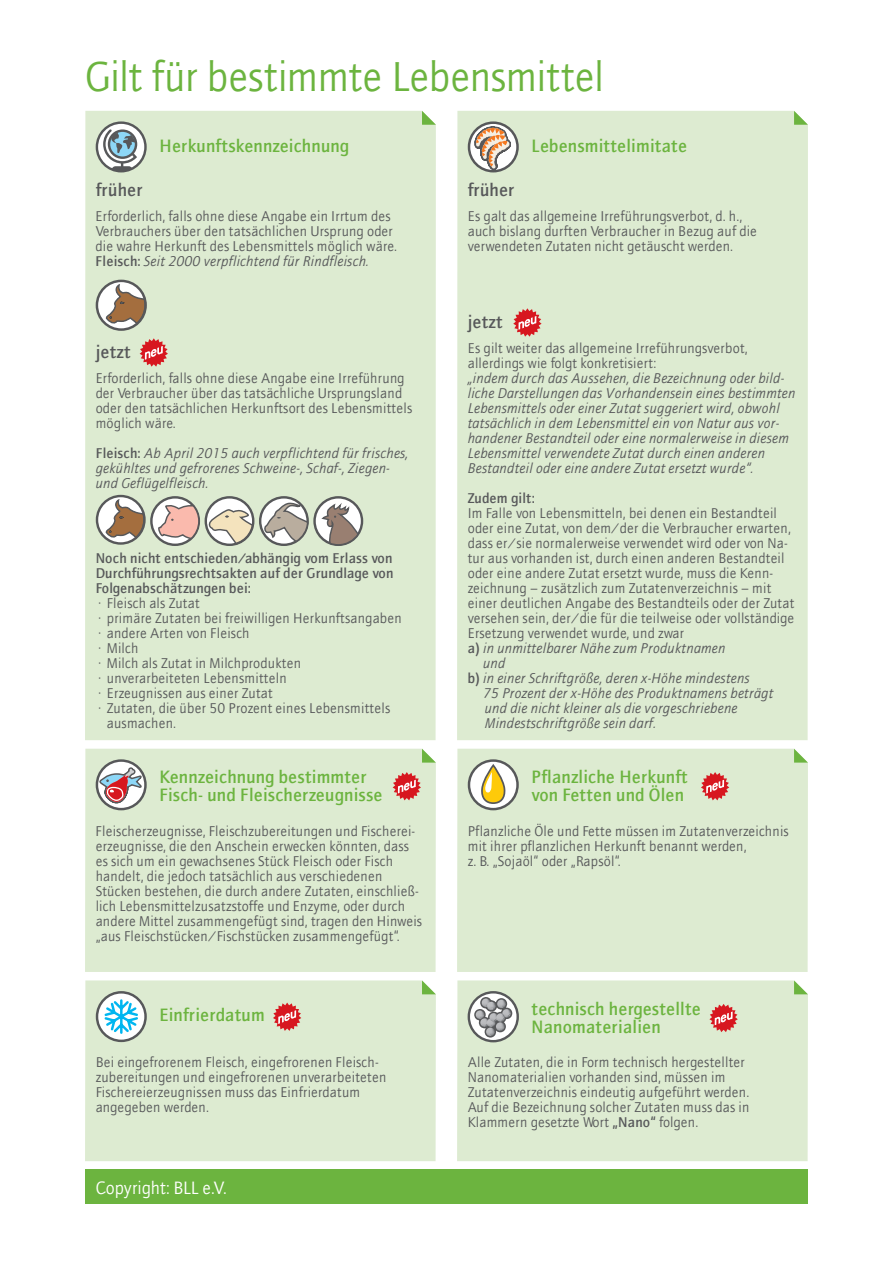
<style>
.page{position:relative;width:893px;height:1263px;background:#fff}
.page>*{position:absolute;margin:0;border:0;box-sizing:border-box;transform-origin:0 0}
.t1{font:42px "ITC Quay Sans";letter-spacing:-.015em;color:#6cb43f}
.t2{font:500 18px/18px "ITC Quay Sans";letter-spacing:.01em;color:#6cb43f}
.t3{font:500 18px "ITC Quay Sans";letter-spacing:.01em;color:#57585a}
.t4{font:18px "ITC Quay Sans";letter-spacing:-.01em;color:#fff}
.t5{font:14.25px/15px "ITC Quay Sans";letter-spacing:.01em;color:#57585a}
.t6{font:italic 14.25px/15px "ITC Quay Sans";letter-spacing:.01em;color:#57585a}
.t7{font:500 14.25px/15px "ITC Quay Sans";letter-spacing:.01em;color:#57585a;text-align:justify}
.s1{font-weight:500}
.s2{font-style:italic}
.s3{font-weight:500;font-style:normal}
</style>
<div class="page">
<div style="left:85px;top:111px;width:351px;height:629px;background:#ddebd1"></div>
<div style="left:85px;top:749px;width:351px;height:223px;background:#ddebd1"></div>
<div style="left:85px;top:980px;width:351px;height:181px;background:#ddebd1"></div>
<svg style="left:422px;top:111px;width:14px;height:14px"></svg>
<svg style="left:422px;top:749px;width:14px;height:14px"></svg>
<svg style="left:422px;top:980px;width:14px;height:14px"></svg>
<div style="left:457px;top:111px;width:351px;height:629px;background:#ddebd1"></div>
<div style="left:457px;top:749px;width:351px;height:223px;background:#ddebd1"></div>
<div style="left:457px;top:980px;width:351px;height:181px;background:#ddebd1"></div>
<svg style="left:794px;top:111px;width:14px;height:14px"></svg>
<svg style="left:794px;top:749px;width:14px;height:14px"></svg>
<svg style="left:794px;top:980px;width:14px;height:14px"></svg>
<svg style="left:97px;top:123px;width:48px;height:48px"></svg>
<div style="left:96px;top:121px;width:51px;height:51px;border:2px solid #57585a;border-radius:50%"></div>
<svg style="left:102px;top:127px;width:37px;height:44px"></svg>
<svg style="left:97px;top:281px;width:49px;height:49px"></svg>
<div style="left:96px;top:280px;width:51px;height:51px;border:2px solid #57585a;border-radius:50%"></div>
<svg style="left:106px;top:285px;width:41px;height:42px"></svg>
<svg style="left:140px;top:338px;width:28px;height:29px"></svg>
<svg style="left:393px;top:772px;width:28px;height:28px"></svg>
<svg style="left:273px;top:1002px;width:28px;height:29px"></svg>
<svg style="left:701px;top:772px;width:28px;height:28px"></svg>
<svg style="left:709px;top:1004px;width:29px;height:28px"></svg>
<svg style="left:513px;top:308px;width:29px;height:29px"></svg>
<svg style="left:97px;top:496px;width:47px;height:47px"></svg>
<div style="left:96px;top:495px;width:50px;height:50px;border:2px solid #57585a;border-radius:50%"></div>
<svg style="left:106px;top:500px;width:39px;height:40px"></svg>
<svg style="left:206px;top:497px;width:47px;height:48px"></svg>
<svg style="left:209px;top:508px;width:46px;height:37px"></svg>
<div style="left:205px;top:496px;width:49px;height:50px;border:2px solid #57585a;border-radius:50%"></div>
<svg style="left:315px;top:497px;width:47px;height:48px"></svg>
<div style="left:313px;top:496px;width:50px;height:50px;border:2px solid #57585a;border-radius:50%"></div>
<svg style="left:320px;top:505px;width:40px;height:41px"></svg>
<svg style="left:151px;top:497px;width:48px;height:48px"></svg>
<div style="left:150px;top:496px;width:50px;height:50px;border:2px solid #57585a;border-radius:50%"></div>
<svg style="left:156px;top:499px;width:44px;height:41px"></svg>
<svg style="left:260px;top:497px;width:48px;height:48px"></svg>
<div style="left:259px;top:496px;width:50px;height:50px;border:2px solid #57585a;border-radius:50%"></div>
<svg style="left:262px;top:502px;width:47px;height:41px"></svg>
<div style="left:96px;top:759px;width:51px;height:51px;border:2px solid #57585a;border-radius:50%"></div>
<svg style="left:98px;top:764px;width:52px;height:44px"></svg>
<svg style="left:469px;top:123px;width:48px;height:48px"></svg>
<div style="left:468px;top:121px;width:51px;height:51px;border:3px solid #57585a;border-radius:50%"></div>
<svg style="left:470px;top:120px;width:42px;height:55px"></svg>
<svg style="left:469px;top:760px;width:48px;height:49px"></svg>
<div style="left:468px;top:759px;width:51px;height:51px;border:2px solid #57585a;border-radius:50%"></div>
<svg style="left:478px;top:763px;width:29px;height:43px"></svg>
<svg style="left:97px;top:992px;width:49px;height:49px"></svg>
<div style="left:96px;top:991px;width:51px;height:51px;border:2px solid #57585a;border-radius:50%"></div>
<svg style="left:103px;top:998px;width:37px;height:37px"></svg>
<svg style="left:469px;top:992px;width:49px;height:49px"></svg>
<div style="left:468px;top:991px;width:51px;height:51px;border:2px solid #57585a;border-radius:50%"></div>
<svg style="left:472px;top:995px;width:43px;height:44px"></svg>
<div style="left:85px;top:1170px;width:723px;height:34px;background:#6cb43f"></div>
<h1 class="t1" style="left:85px;top:51px;width:521px">Gilt für bestimmte Lebensmittel</h1>
<p class="t3" style="left:96px;top:179px;width:48px">früher</p>
<p class="t2" style="left:160px;top:136px;width:191px">Herkunftskennzeichnung</p>
<p class="t5" style="left:96px;top:209px;width:303px">Erforderlich, falls ohne diese Angabe ein Irrtum des Verbrauchers über den tatsächlichen Ursprung oder die wahre Herkunft des Lebensmittels möglich wäre.<br><span class="s1">Fleisch:</span> <span class="s2">Seit 2000 verpflichtend für Rindfleisch.</span></p>
<p class="t3" style="left:96px;top:341px;width:37px">jetzt</p>
<p class="t5" style="left:96px;top:370px;width:318px">Erforderlich, falls ohne diese Angabe eine Irreführung der Verbraucher über das tatsächliche Ursprungsland oder den tatsächlichen Herkunftsort des Lebensmittels möglich wäre.</p>
<p class="t6" style="left:96px;top:445px;width:314px"><span class="s3">Fleisch:</span> Ab April 2015 auch verpflichtend für frisches, gekühltes und gefrorenes Schweine-, Schaf-, Ziegen&shy;und Geflügelfleisch.</p>
<p class="t7" style="left:96px;top:550px;width:299px">Noch nicht entschieden/abhängig vom Erlass von Durchführungsrechtsakten auf der Grundlage von Folgenabschätzungen bei:</p>
<p class="t5" style="left:96px;top:595px;width:106px">· Fleisch als Zutat</p>
<p class="t5" style="left:96px;top:610px;width:308px">· primäre Zutaten bei freiwilligen Herkunftsangaben</p>
<p class="t5" style="left:96px;top:625px;width:155px">· andere Arten von Fleisch</p>
<p class="t5" style="left:96px;top:640px;width:44px">· Milch</p>
<p class="t5" style="left:96px;top:655px;width:207px">· Milch als Zutat in Milchprodukten</p>
<p class="t5" style="left:96px;top:670px;width:193px">· unverarbeiteten Lebensmitteln</p>
<p class="t5" style="left:96px;top:685px;width:179px">· Erzeugnissen aus einer Zutat</p>
<p class="t5" style="left:96px;top:700px;width:296px">· Zutaten, die über 50 Prozent eines Lebensmittels</p>
<p class="t5" style="left:107px;top:715px;width:71px">ausmachen.</p>
<p class="t2" style="left:160px;top:768px;width:225px">Kennzeichnung bestimmter<br>Fisch- und Fleischerzeugnisse</p>
<p class="t5" style="left:96px;top:823px;width:328px">Fleischerzeugnisse, Fleischzubereitungen und Fischerei&shy;erzeugnisse, die den Anschein erwecken könnten, dass es sich um ein gewachsenes Stück Fleisch oder Fisch handelt, die jedoch tatsächlich aus verschiedenen Stücken bestehen, die durch andere Zutaten, einschließ&shy;lich Lebensmittelzusatzstoffe und Enzyme, oder durch andere Mittel zusammengefügt sind, tragen den Hinweis „aus Fleischstücken/Fischstücken zusammengefügt“.</p>
<p class="t2" style="left:160px;top:1006px;width:107px">Einfrierdatum</p>
<p class="t5" style="left:96px;top:1054px;width:292px">Bei eingefrorenem Fleisch, eingefrorenen Fleisch&shy;zubereitungen und eingefrorenen unverarbeiteten Fischereierzeugnissen muss das Einfrierdatum angegeben werden.</p>
<p class="t4" style="left:96px;top:1176px;width:133px">Copyright: BLL e.V.</p>
<p class="t3" style="left:468px;top:179px;width:48px">früher</p>
<p class="t2" style="left:531px;top:136px;width:157px">Lebensmittelimitate</p>
<p class="t5" style="left:468px;top:208px;width:291px">Es galt das allgemeine Irreführungsverbot, d. h., auch bislang durften Verbraucher in Bezug auf die verwendeten Zutaten nicht getäuscht werden.</p>
<p class="t3" style="left:468px;top:311px;width:37px">jetzt</p>
<p class="t5" style="left:468px;top:340px;width:282px">Es gilt weiter das allgemeine Irreführungsverbot, allerdings wie folgt konkretisiert:</p>
<p class="t6" style="left:468px;top:370px;width:329px">„indem durch das Aussehen, die Bezeichnung oder bild&shy;liche Darstellungen das Vorhandensein eines bestimmten Lebensmittels oder einer Zutat suggeriert wird, obwohl tatsächlich in dem Lebensmittel ein von Natur aus vor&shy;handener Bestandteil oder eine normalerweise in diesem Lebensmittel verwendete Zutat durch einen anderen Bestandteil oder eine andere Zutat ersetzt wurde“.</p>
<p class="t7" style="left:468px;top:490px;width:69px">Zudem gilt:</p>
<p class="t5" style="left:468px;top:505px;width:311px">Im Falle von Lebensmitteln, bei denen ein Bestandteil</p>
<p class="t5" style="left:468px;top:520px;width:325px">oder eine Zutat, von dem/der die Verbraucher erwarten,</p>
<p class="t5" style="left:468px;top:535px;width:322px">dass er/sie normalerweise verwendet wird oder von Na-</p>
<p class="t5" style="left:468px;top:550px;width:318px">tur aus vorhanden ist, durch einen anderen Bestandteil</p>
<p class="t5" style="left:468px;top:565px;width:307px">oder eine andere Zutat ersetzt wurde, muss die Kenn-</p>
<p class="t5" style="left:468px;top:580px;width:305px">zeichnung – zusätzlich zum Zutatenverzeichnis – mit</p>
<p class="t5" style="left:468px;top:595px;width:328px">einer deutlichen Angabe des Bestandteils oder der Zutat</p>
<p class="t5" style="left:468px;top:610px;width:328px">versehen sein, der/die für die teilweise oder vollständige</p>
<p class="t5" style="left:468px;top:625px;width:218px">Ersetzung verwendet wurde, und zwar</p>
<p class="t6" style="left:468px;top:640px;width:259px"><span class="s3">a)</span> in unmittelbarer Nähe zum Produktnamen</p>
<p class="t6" style="left:483px;top:655px;width:24px">und</p>
<p class="t6" style="left:468px;top:670px;width:284px"><span class="s3">b)</span> in einer Schriftgröße, deren x-Höhe mindestens</p>
<p class="t6" style="left:483px;top:685px;width:292px">75 Prozent der x-Höhe des Produktnamens beträgt</p>
<p class="t6" style="left:485px;top:700px;width:254px">und die nicht kleiner als die vorgeschriebene</p>
<p class="t6" style="left:485px;top:715px;width:173px">Mindestschriftgröße sein darf.</p>
<p class="t2" style="left:531px;top:768px;width:158px">Pflanzliche Herkunft von Fetten und Ölen</p>
<p class="t5" style="left:468px;top:823px;width:323px">Pflanzliche Öle und Fette müssen im Zutatenverzeichnis mit ihrer pflanzlichen Herkunft benannt werden,<br>z. B. „Sojaöl“ oder „Rapsöl“.</p>
<p class="t2" style="left:531px;top:999px;width:171px">technisch hergestellte<br>Nanomaterialien</p>
<p class="t5" style="left:468px;top:1054px;width:283px">Alle Zutaten, die in Form technisch hergestellter Nanomaterialien vorhanden sind, müssen im Zutatenverzeichnis eindeutig aufgeführt werden.<br>Auf die Bezeichnung solcher Zutaten muss das in Klammern gesetzte Wort <span class="s1">„Nano“</span> folgen.</p>
</div>
